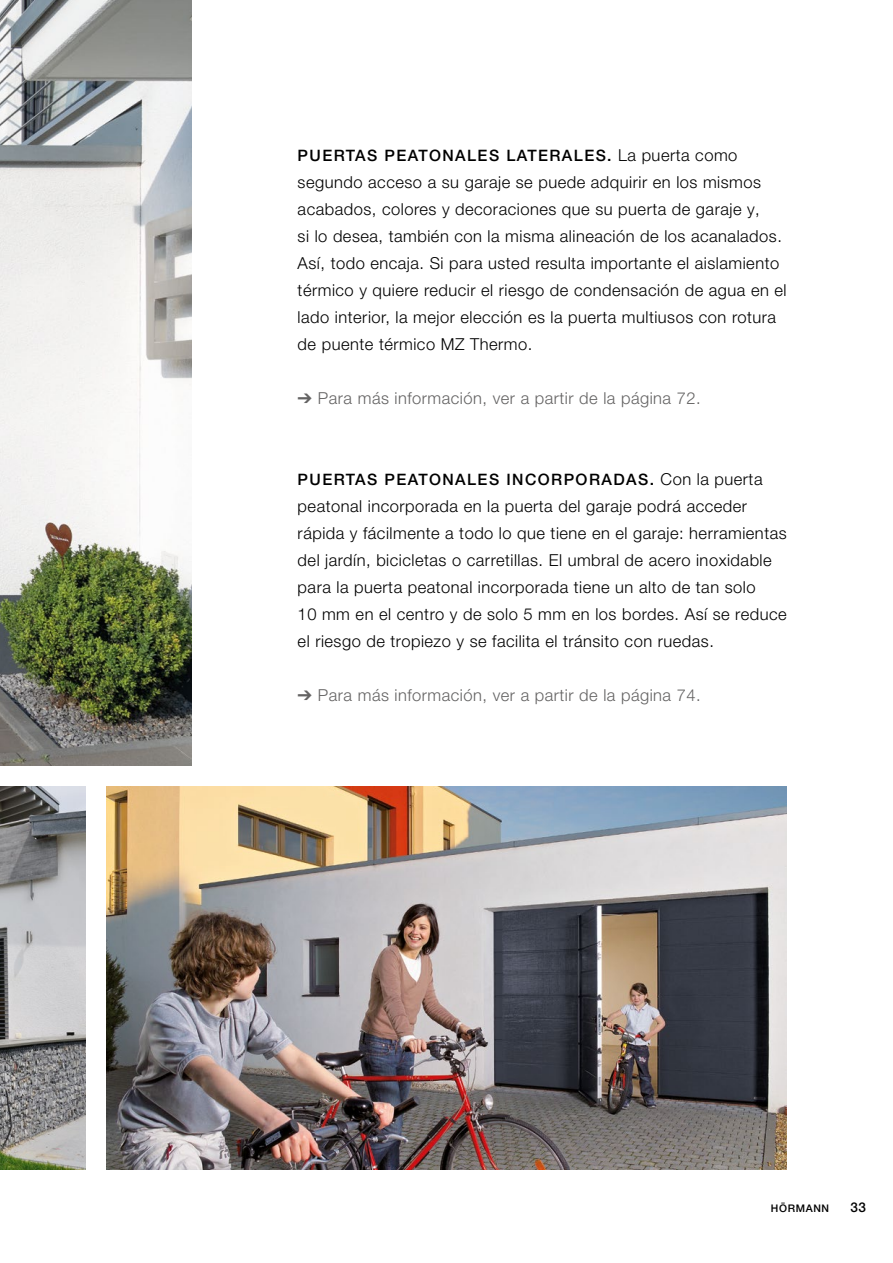
<style>
.page{position:relative;width:893px;height:1263px;background:#fff}
.page>*{position:absolute;margin:0;border:0;box-sizing:border-box;transform-origin:0 0}
.t1{font:300 16.5px/27px "Hoermann Helvetica Neue";letter-spacing:.03em;color:#000}
.t2{font:300 16.5px "Hoermann Helvetica Neue";letter-spacing:.03em;color:#646363}
.t3{font:500 15.75px "Hoermann Helvetica Neue";letter-spacing:.09em;color:#000}
.t4{font:500 13.5px "Hoermann Helvetica Neue";color:#000}
.t5{font:500 10.5px "Hoermann Helvetica Neue";letter-spacing:.06em;color:#000}
.s1{font-weight:300;font-size:16.5px}
</style>
<div class="page">
<img style="left:106px;top:787px;width:681px;height:382px">
<img style="left:0;top:0;width:191px;height:765px">
<img style="left:0;top:787px;width:85px;height:382px">
<p class="t3" style="left:298px;top:144px;width:441px">PUERTAS PEATONALES LATERALES. <span class="s1">La puerta como</span></p>
<p class="t1" style="left:298px;top:167px;width:490px">segundo acceso a su garaje se puede adquirir en los mismos acabados, colores y decoraciones que su puerta de garaje y,<br>si lo desea, también con la misma alineación de los acanalados.<br>Así, todo encaja. Si para usted resulta importante el aislamiento térmico y quiere reducir el riesgo de condensación de agua en el lado interior, la mejor elección es la puerta multiusos con rotura de puente térmico MZ Thermo.</p>
<p class="t2" style="left:298px;top:386px;width:405px">➔ Para más información, ver a partir de la página 72.</p>
<p class="t3" style="left:298px;top:468px;width:466px">PUERTAS PEATONALES INCORPORADAS. <span class="s1">Con la puerta</span></p>
<p class="t1" style="left:298px;top:491px;width:491px">peatonal incorporada en la puerta del garaje podrá acceder rápida y fácilmente a todo lo que tiene en el garaje: herramientas del jardín, bicicletas o carretillas. El umbral de acero inoxidable para la puerta peatonal incorporada tiene un alto de tan solo<br>10 mm en el centro y de solo 5 mm en los bordes. Así se reduce el riesgo de tropiezo y se facilita el tránsito con ruedas.</p>
<p class="t2" style="left:298px;top:683px;width:405px">➔ Para más información, ver a partir de la página 74.</p>
<p class="t5" style="left:771px;top:1201px;width:60px">HÖRMANN</p>
<p class="t4" style="left:850px;top:1198px;width:17px">33</p>
</div>
